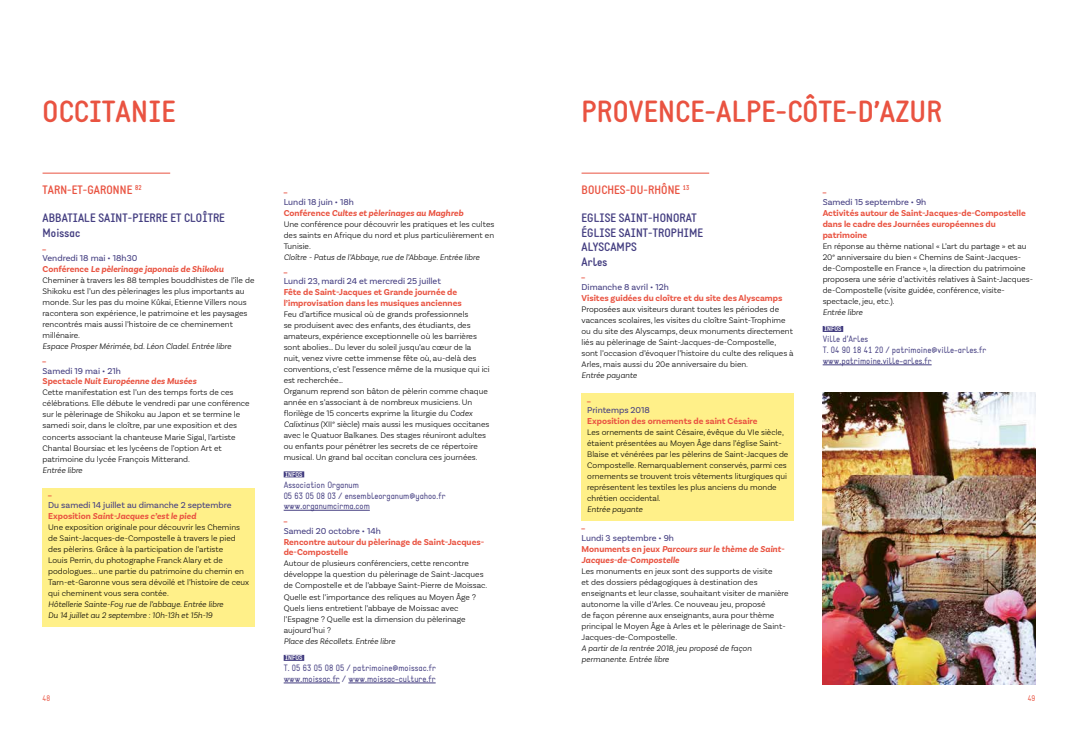
<style>
.page{position:relative;width:1078px;height:738px;background:#fff}
.page>*{position:absolute;margin:0;border:0;box-sizing:border-box;transform-origin:0 0}
.t1{font:700 30px "Static";color:#e95341}
.t2{font:700 12px/14.4px "Static";color:#443e81}
.t3{font:700 12px "Static";color:#e95341}
.t4{font:700 9px/10.8px "Basic Sans";color:#e95341}
.t5{font:italic 700 9px/10.8px "Basic Sans";color:#e95341}
.t6{font:9px/10.8px "Static";color:#443e81}
.t7{font:9px/10.8px "Basic Sans";color:#443e81}
.t8{font:300 8.5px/11px "Basic Sans";color:#000}
.t9{font:italic 300 8.5px/11px "Basic Sans";color:#000}
.t10{font:8px "Static";color:#e95341}
.t11{font:700 7px "Static";color:#fff}
.s1{font-weight:400;font-style:normal;color:#443e81}
.s2{font-style:normal}
.s3{font-weight:700;color:#e95341}
.s4{font-weight:700;font-style:italic;color:#e95341}
.s5{font-style:italic}
</style>
<div class="page">
<img style="left:822px;top:392px;width:213px;height:291px">
<div style="left:283px;top:471px;width:21px;height:6px;background:#443e81"></div>
<hr style="left:283px;top:509px;width:87px;height:1px;background:#443e81">
<div style="left:283px;top:654px;width:21px;height:6px;background:#443e81"></div>
<hr style="left:283px;top:682px;width:57px;height:1px;background:#443e81">
<hr style="left:348px;top:682px;width:87px;height:1px;background:#443e81">
<hr style="left:43px;top:172px;width:127px;height:1px;background:#e95341">
<div style="left:43px;top:487px;width:212px;height:139px;background:#fff089"></div>
<hr style="left:581px;top:172px;width:128px;height:1px;background:#e95341">
<div style="left:581px;top:392px;width:213px;height:128px;background:#fff089"></div>
<div style="left:822px;top:326px;width:21px;height:6px;background:#443e81"></div>
<hr style="left:822px;top:364px;width:109px;height:1px;background:#443e81">
<h1 class="t1" style="left:43px;top:93px;width:135px">OCCITANIE</h1>
<h1 class="t1" style="left:581px;top:93px;width:362px">PROVENCE-ALPE-CÔTE-D’AZUR</h1>
<h2 class="t3" style="left:43px;top:182px;width:101px">TARN-ET-GARONNE <sup>82</sup></h2>
<h2 class="t2" style="left:43px;top:211px;width:184px">ABBATIALE SAINT-PIERRE ET CLOÎTRE<br>Moissac</h2>
<p class="t4" style="left:43px;top:240px;width:5px">_</p>
<p class="t5" style="left:43px;top:253px;width:183px"><span class="s1">Vendredi 18 mai • 18h30<br></span><span class="s2">Conférence</span> Le pèlerinage japonais de Shikoku</p>
<p class="t8" style="left:43px;top:274px;width:213px">Cheminer à travers les 88 temples bouddhistes de l’île de Shikoku est l’un des pèlerinages les plus importants au monde. Sur les pas du moine Kûkai, Etienne Villers nous racontera son expérience, le patrimoine et les paysages rencontrés mais aussi l’histoire de ce cheminement millénaire.</p>
<p class="t9" style="left:43px;top:340px;width:190px">Espace Prosper Mérimée, bd. Léon Cladel. Entrée libre</p>
<p class="t4" style="left:43px;top:352px;width:5px">_</p>
<p class="t5" style="left:43px;top:365px;width:155px"><span class="s1">Samedi 19 mai • 21h<br></span><span class="s2">Spectacle</span> Nuit Européenne des Musées</p>
<p class="t8" style="left:43px;top:386px;width:208px">Cette manifestation est l’un des temps forts de ces célébrations. Elle débute le vendredi par une conférence sur le pèlerinage de Shikoku au Japon et se termine le samedi soir, dans le cloître, par une exposition et des concerts associant la chanteuse Marie Sigal, l’artiste Chantal Boursiac et les lycéens de l’option Art et patrimoine du lycée François Mitterand.</p>
<p class="t9" style="left:43px;top:463px;width:41px">Entrée libre</p>
<p class="t4" style="left:48px;top:486px;width:5px">_</p>
<p class="t7" style="left:48px;top:499px;width:185px">Du samedi 14 juillet au dimanche 2 septembre<br><span class="s3">Exposition</span> <span class="s4">Saint-Jacques c’est le pied</span></p>
<p class="t8" style="left:48px;top:521px;width:202px">Une exposition originale pour découvrir les Chemins de Saint-Jacques-de-Compostelle à travers le pied des pèlerins. Grâce à la participation de l’artiste<br>Louis Perrin, du photographe Franck Alary et de podologues... une partie du patrimoine du chemin en Tarn-et-Garonne vous sera dévoilé et l’histoire de ceux qui cheminent vous sera contée.</p>
<p class="t9" style="left:48px;top:598px;width:177px">Hôtellerie Sainte-Foy rue de l’abbaye. Entrée libre<br>Du 14 juillet au 2 septembre : 10h-13h et 15h-19</p>
<p class="t4" style="left:283px;top:184px;width:5px">_</p>
<p class="t5" style="left:283px;top:196px;width:181px"><span class="s1">Lundi 18 juin • 18h<br></span><span class="s2">Conférence</span> Cultes et pèlerinages au Maghreb</p>
<p class="t8" style="left:283px;top:218px;width:212px;text-align:justify">Une conférence pour découvrir les pratiques et les cultes des saints en Afrique du nord et plus particulièrement en Tunisie.</p>
<p class="t9" style="left:283px;top:251px;width:197px">Cloître - Patus de l’Abbaye, rue de l’Abbaye. Entrée libre</p>
<p class="t4" style="left:283px;top:263px;width:5px">_</p>
<p class="t7" style="left:283px;top:275px;width:159px">Lundi 23, mardi 24 et mercredi 25 juillet</p>
<p class="t4" style="left:283px;top:286px;width:179px">Fête de Saint-Jacques et Grande journée de l’improvisation dans les musiques anciennes</p>
<p class="t8" style="left:283px;top:308px;width:207px">Feu d’artifice musical où de grands professionnels<br>se produisent avec des enfants, des étudiants, des amateurs, expérience exceptionnelle où les barrières sont abolies… Du lever du soleil jusqu’au cœur de la nuit, venez vivre cette immense fête où, au-delà des conventions, c’est l’essence même de la musique qui ici est recherchée…<br>Organum reprend son bâton de pèlerin comme chaque année en s’associant à de nombreux musiciens. Un florilège de 15 concerts exprime la liturgie du <span class="s5">Codex Calixtinus</span> (XII<sup>e</sup> siècle) mais aussi les musiques occitanes avec le Quatuor Balkanes. Des stages réuniront adultes ou enfants pour pénétrer les secrets de ce répertoire musical. Un grand bal occitan conclura ces journées.</p>
<p class="t11" style="left:285px;top:470px;width:19px">INFOS</p>
<p class="t6" style="left:283px;top:479px;width:163px">Association Organum<br>05 63 05 08 03 / ensembleorganum@yahoo.fr www.organumcirma.com</p>
<p class="t4" style="left:283px;top:512px;width:5px">_</p>
<p class="t7" style="left:283px;top:525px;width:99px">Samedi 20 octobre • 14h</p>
<p class="t4" style="left:283px;top:536px;width:202px">Rencontre autour du pèlerinage de Saint-Jacques&shy;de-Compostelle</p>
<p class="t8" style="left:283px;top:557px;width:205px">Autour de plusieurs conférenciers, cette rencontre développe la question du pèlerinage de Saint-Jacques de Compostelle et de l’abbaye Saint-Pierre de Moissac.<br>Quelle est l’importance des reliques au Moyen Âge ?<br>Quels liens entretient l’abbaye de Moissac avec l’Espagne ? Quelle est la dimension du pèlerinage aujourd’hui ?</p>
<p class="t9" style="left:283px;top:634px;width:113px">Place des Récollets. Entrée libre</p>
<p class="t11" style="left:285px;top:653px;width:19px">INFOS</p>
<p class="t6" style="left:283px;top:662px;width:154px">T. 05 63 05 08 05 / patrimoine@moissac.fr www.moissac.fr / www.moissac-culture.fr</p>
<h2 class="t3" style="left:581px;top:182px;width:109px">BOUCHES-DU-RHÔNE <sup>13</sup></h2>
<h2 class="t2" style="left:581px;top:211px;width:123px">EGLISE SAINT-HONORAT<br>ÉGLISE SAINT-TROPHIME<br>ALYSCAMPS<br>Arles</h2>
<p class="t4" style="left:581px;top:269px;width:5px">_</p>
<p class="t7" style="left:581px;top:281px;width:89px">Dimanche 8 avril • 12h</p>
<p class="t4" style="left:581px;top:292px;width:202px">Visites guidées du cloître et du site des Alyscamps</p>
<p class="t8" style="left:581px;top:303px;width:214px">Proposées aux visiteurs durant toutes les périodes de vacances scolaires, les visites du cloître Saint-Trophime ou du site des Alyscamps, deux monuments directement liés au pèlerinage de Saint-Jacques-de-Compostelle, sont l’occasion d’évoquer l’histoire du culte des reliques à Arles, mais aussi du 20e anniversaire du bien.</p>
<p class="t9" style="left:581px;top:369px;width:57px">Entrée payante</p>
<p class="t4" style="left:587px;top:392px;width:5px">_</p>
<p class="t7" style="left:587px;top:404px;width:64px">Printemps 2018</p>
<p class="t4" style="left:587px;top:415px;width:172px">Exposition des ornements de saint Césaire</p>
<p class="t8" style="left:587px;top:426px;width:203px">Les ornements de saint Césaire, évêque du VIe siècle, étaient présentées au Moyen Âge dans l’église Saint-Blaise et vénérées par les pèlerins de Saint-Jacques de Compostelle. Remarquablement conservés, parmi ces ornements se trouvent trois vêtements liturgiques qui représentent les textiles les plus anciens du monde chrétien occidental.</p>
<p class="t9" style="left:587px;top:503px;width:57px">Entrée payante</p>
<p class="t4" style="left:581px;top:519px;width:5px">_</p>
<p class="t5" style="left:581px;top:532px;width:204px"><span class="s1">Lundi 3 septembre • 9h<br></span><span class="s2">Monuments en jeux</span> Parcours sur le thème de Saint-<br>Jacques-de-Compostelle</p>
<p class="t8" style="left:581px;top:565px;width:208px">Les monuments en jeux sont des supports de visite<br>et des dossiers pédagogiques à destination des enseignants et leur classe, souhaitant visiter de manière autonome la ville d’Arles. Ce nouveau jeu, proposé<br>de façon pérenne aux enseignants, aura pour thème principal le Moyen Âge à Arles et le pèlerinage de Saint-Jacques-de-Compostelle.</p>
<p class="t9" style="left:581px;top:642px;width:172px">A partir de la rentrée 2018, jeu proposé de façon permanente. Entrée libre</p>
<p class="t4" style="left:822px;top:184px;width:5px">_</p>
<p class="t7" style="left:822px;top:196px;width:105px">Samedi 15 septembre • 9h</p>
<p class="t4" style="left:822px;top:207px;width:205px">Activités autour de Saint-Jacques-de-Compostelle dans le cadre des Journées européennes du patrimoine</p>
<p class="t8" style="left:822px;top:240px;width:212px">En réponse au thème national « L’art du partage » et au 20<sup>e</sup> anniversaire du bien « Chemins de Saint-Jacques&shy;de-Compostelle en France », la direction du patrimoine proposera une série d’activités relatives à Saint-Jacques&shy;de-Compostelle (visite guidée, conférence, visite&shy;spectacle, jeu, etc.).</p>
<p class="t9" style="left:822px;top:306px;width:41px">Entrée libre</p>
<p class="t11" style="left:824px;top:324px;width:19px">INFOS</p>
<p class="t6" style="left:822px;top:334px;width:165px">Ville d’Arles<br>T. 04 90 18 41 20 / patrimoine@ville-arles.fr www.patrimoine.ville-arles.fr</p>
<p class="t10" style="left:43px;top:693px;width:9px">48</p>
<p class="t10" style="left:1027px;top:693px;width:9px">49</p>
</div>
